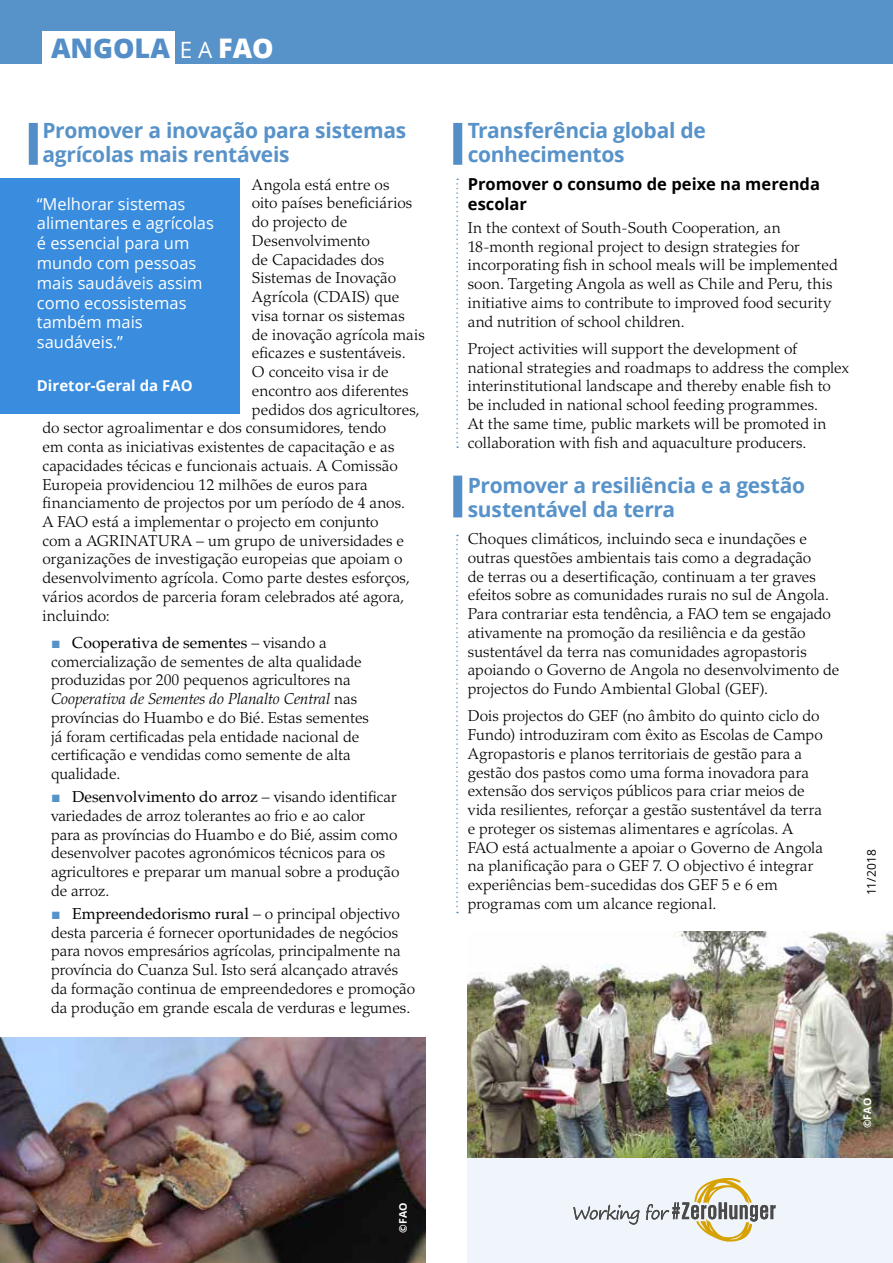
<style>
.page{position:relative;width:893px;height:1263px;background:#fff}
.page>*{position:absolute;margin:0;border:0;box-sizing:border-box;transform-origin:0 0}
.t1{font:800 27px "Open Sans";color:#548ec8}
.t2{font:700 21px/24px "Open Sans";letter-spacing:-.015em;color:#5792c9}
.t3{font:16.5px/19.8px "Open Sans";color:#fff}
.t4{font:700 16.5px/19.5px "Open Sans";color:#000}
.t5{font:300 15.75px/18.8px "Palatino LT Std";color:#000}
.t6{font:700 15px "Open Sans";color:#fff}
.t7{font:12px "Open Sans";letter-spacing:-.01em;color:#000}
.t8{font:700 10.5px "Open Sans";letter-spacing:.01em;color:#fff}
.s1{font-weight:400;font-size:22.5px;color:#fff}
.s2{color:#fff}
.s3{font-family:"Arial";font-weight:400;color:#5792c9}
.s4{font-weight:400}
.s5{font-style:italic}
</style>
<div class="page">
<img style="left:0;top:1037px;width:425px;height:226px">
<img style="left:468px;top:931px;width:425px;height:227px">
<div style="left:468px;top:1158px;width:425px;height:105px;background:#f0f4fb"></div>
<div style="left:0;top:0;width:893px;height:64px;background:#5792c9"></div>
<div style="left:43px;top:31px;width:132px;height:55px;background:#fff"></div>
<svg style="left:573px;top:1205px;width:67px;height:19px"></svg>
<svg style="left:646px;top:1178px;width:129px;height:64px"></svg>
<div style="left:0;top:179px;width:239px;height:235px;background:#3a8dde"></div>
<svg style="left:456px;top:179px;width:2px;height:269px"></svg>
<div style="left:29px;top:123px;width:9px;height:42px;background:#548ec8"></div>
<div style="left:453px;top:476px;width:9px;height:41px;background:#548ec8"></div>
<svg style="left:456px;top:535px;width:2px;height:378px"></svg>
<div style="left:453px;top:123px;width:9px;height:42px;background:#548ec8"></div>
<h1 class="t1" style="left:51px;top:28px;width:224px">ANGOLA <span class="s1">E A</span> <span class="s2">FAO</span></h1>
<h2 class="t2" style="left:43px;top:118px;width:365px">Promover a inovação para sistemas agrícolas mais rentáveis</h2>
<p class="t5" style="left:252px;top:175px;width:139px">Angola está entre os</p>
<p class="t5" style="left:252px;top:194px;width:162px">oito países beneficiários</p>
<p class="t5" style="left:252px;top:213px;width:97px">do projecto de</p>
<p class="t5" style="left:252px;top:231px;width:120px">Desenvolvimento</p>
<p class="t5" style="left:252px;top:250px;width:134px">de Capacidades dos</p>
<p class="t5" style="left:252px;top:269px;width:146px">Sistemas de Inovação</p>
<p class="t5" style="left:252px;top:288px;width:149px">Agrícola (CDAIS) que</p>
<p class="t5" style="left:252px;top:306px;width:154px">visa tornar os sistemas</p>
<p class="t5" style="left:252px;top:325px;width:174px">de inovação agrícola mais</p>
<p class="t5" style="left:252px;top:344px;width:155px">eficazes e sustentáveis.</p>
<p class="t5" style="left:252px;top:363px;width:138px">O conceito visa ir de</p>
<p class="t5" style="left:252px;top:381px;width:158px">encontro aos diferentes</p>
<p class="t5" style="left:252px;top:400px;width:169px">pedidos dos agricultores,</p>
<p class="t5" style="left:43px;top:419px;width:345px">do sector agroalimentar e dos consumidores, tendo</p>
<p class="t5" style="left:43px;top:438px;width:354px">em conta as iniciativas existentes de capacitação e as</p>
<p class="t5" style="left:43px;top:456px;width:357px">capacidades técicas e funcionais actuais. A Comissão</p>
<p class="t5" style="left:43px;top:475px;width:327px">Europeia providenciou 12 milhões de euros para</p>
<p class="t5" style="left:43px;top:494px;width:364px">financiamento de projectos por um período de 4 anos.</p>
<p class="t5" style="left:43px;top:512px;width:338px">A FAO está a implementar o projecto em conjunto</p>
<p class="t5" style="left:43px;top:531px;width:363px">com a AGRINATURA – um grupo de universidades e</p>
<p class="t5" style="left:43px;top:550px;width:362px">organizações de investigação europeias que apoiam o</p>
<p class="t5" style="left:43px;top:569px;width:369px">desenvolvimento agrícola. Como parte destes esforços,</p>
<p class="t5" style="left:43px;top:587px;width:363px">vários acordos de parceria foram celebrados até agora,</p>
<p class="t5" style="left:43px;top:606px;width:69px">incluindo:</p>
<p class="t5" style="left:51px;top:633px;width:320px"><span class="s3">■</span> <span class="s4">Cooperativa de sementes</span> – visando a comercialização de sementes de alta qualidade produzidas por 200 pequenos agricultores na <span class="s5">Cooperativa de Sementes do Planalto Central</span> nas províncias do Huambo e do Bié. Estas sementes já foram certificadas pela entidade nacional de certificação e vendidas como semente de alta qualidade.</p>
<p class="t5" style="left:51px;top:788px;width:350px"><span class="s3">■</span> <span class="s4">Desenvolvimento do arroz</span> – visando identificar variedades de arroz tolerantes ao frio e ao calor<br>para as províncias do Huambo e do Bié, assim como desenvolver pacotes agronómicos técnicos para os agricultores e preparar um manual sobre a produção de arroz.</p>
<p class="t5" style="left:51px;top:904px;width:366px"><span class="s3">■</span> <span class="s4">Empreendedorismo rural</span> – o principal objectivo desta parceria é fornecer oportunidades de negócios para novos empresários agrícolas, principalmente na província do Cuanza Sul. Isto será alcançado através da formação continua de empreendedores e promoção da produção em grande escala de verduras e legumes.</p>
<p class="t3" style="left:37px;top:193px;width:179px">“Melhorar sistemas alimentares e agrícolas é essencial para um mundo com pessoas mais saudáveis assim como ecossistemas também mais saudáveis.”</p>
<p class="t6" style="left:37px;top:375px;width:157px">Diretor-Geral da FAO</p>
<p class="t8" style="left:395px;top:1233px;width:32px;rotate:-90deg">©FAO</p>
<h2 class="t2" style="left:468px;top:118px;width:240px">Transferência global de conhecimentos</h2>
<p class="t4" style="left:468px;top:174px;width:354px">Promover o consumo de peixe na merenda escolar</p>
<p class="t5" style="left:468px;top:218px;width:371px">In the context of South-South Cooperation, an 18-month regional project to design strategies for incorporating fish in school meals will be implemented soon. Targeting Angola as well as Chile and Peru, this initiative aims to contribute to improved food security and nutrition of school children.</p>
<p class="t5" style="left:468px;top:339px;width:383px">Project activities will support the development of national strategies and roadmaps to address the complex interinstitutional landscape and thereby enable fish to be included in national school feeding programmes.<br>At the same time, public markets will be promoted in collaboration with fish and aquaculture producers.</p>
<h2 class="t2" style="left:468px;top:473px;width:339px">Promover a resiliência e a gestão sustentável da terra</h2>
<p class="t5" style="left:468px;top:530px;width:373px">Choques climáticos, incluindo seca e inundações e outras questões ambientais tais como a degradação<br>de terras ou a desertificação, continuam a ter graves efeitos sobre as comunidades rurais no sul de Angola.<br>Para contrariar esta tendência, a FAO tem se engajado ativamente na promoção da resiliência e da gestão sustentável da terra nas comunidades agropastoris apoiando o Governo de Angola no desenvolvimento de projectos do Fundo Ambiental Global (GEF).</p>
<p class="t5" style="left:468px;top:707px;width:357px">Dois projectos do GEF (no âmbito do quinto ciclo do Fundo) introduziram com êxito as Escolas de Campo Agropastoris e planos territoriais de gestão para a gestão dos pastos como uma forma inovadora para extensão dos serviços públicos para criar meios de vida resilientes, reforçar a gestão sustentável da terra e proteger os sistemas alimentares e agrícolas. A FAO está actualmente a apoiar o Governo de Angola na planificação para o GEF 7. O objectivo é integrar experiências bem-sucedidas dos GEF 5 e 6 em programas com um alcance regional.</p>
<p class="t7" style="left:863px;top:895px;width:47px;rotate:-90deg">11/2018</p>
<p class="t8" style="left:860px;top:1128px;width:32px;rotate:-90deg">©FAO</p>
</div>
